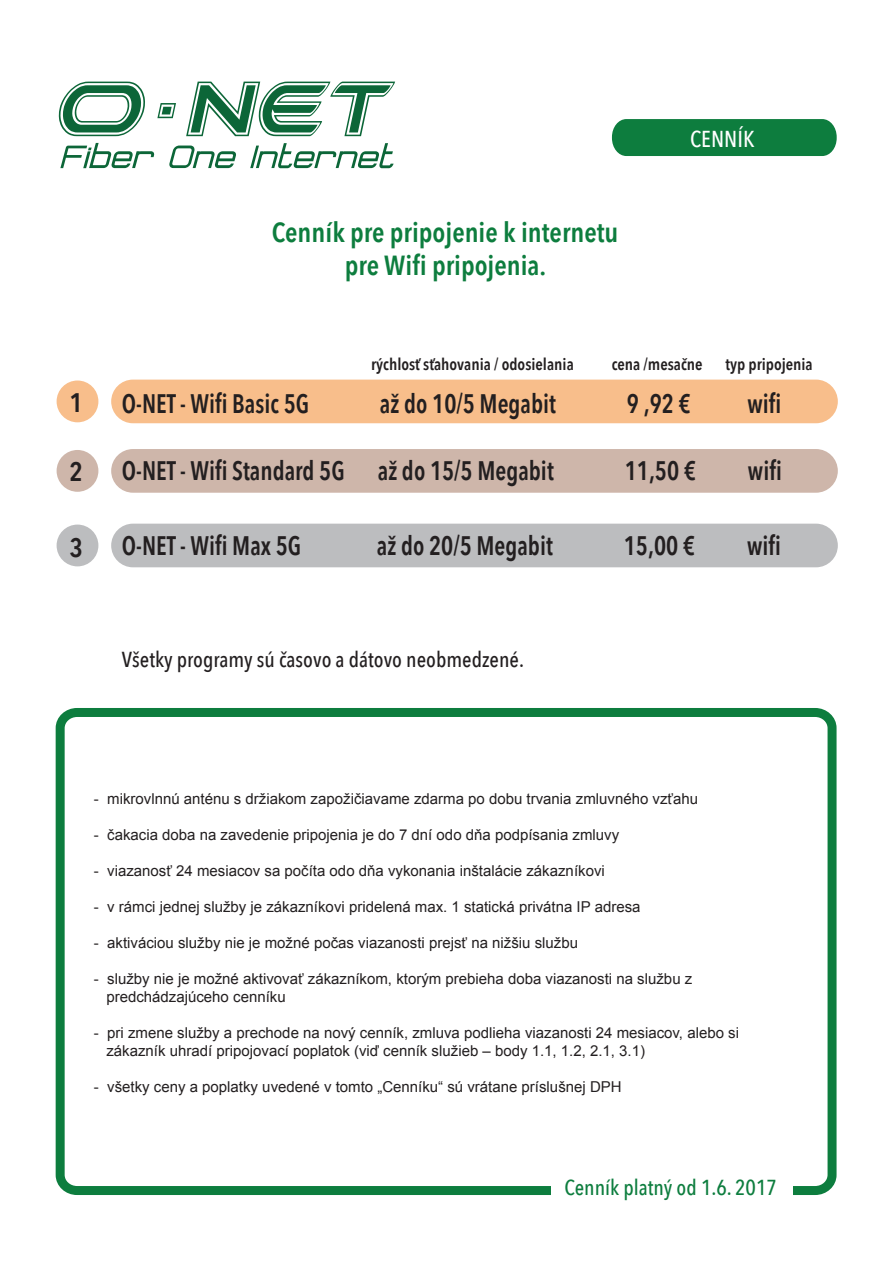
<style>
.page{position:relative;width:893px;height:1263px;background:#fff}
.page>*{position:absolute;margin:0;border:0;box-sizing:border-box;transform-origin:0 0}
.t1{font:600 27.6px/33.2px "Avenir Next Condensed";color:#0d7d3e;text-align:center}
.t2{font:600 26.7px "Avenir Next Condensed";color:#231f20;scale:.91 1}
.t3{font:600 26.7px "Avenir Next Condensed";color:#231f20}
.t4{font:500 22.95px "Avenir Next Condensed";color:#fff}
.t5{font:500 21.6px "Avenir Next Condensed";color:#231f20}
.t6{font:500 21.6px "Avenir Next Condensed";color:#0d7d3e}
.t7{font:600 16.5px "Avenir Next Condensed";color:#231f20}
.t8{font:15px/18px "Arial";color:#231f20}
</style>
<div class="page">
<div style="left:111px;top:380px;width:727px;height:43px;background:#f8be8b;border-radius:22px"></div>
<div style="left:57px;top:380px;width:41px;height:42px;background:#f8be8b;border-radius:50%"></div>
<div style="left:111px;top:449px;width:727px;height:44px;background:#ceb6aa;border-radius:22px"></div>
<div style="left:57px;top:450px;width:41px;height:42px;background:#ceb6aa;border-radius:50%"></div>
<div style="left:111px;top:524px;width:727px;height:43px;background:#bcbdbf;border-radius:22px"></div>
<div style="left:57px;top:525px;width:41px;height:41px;background:#bcbdbf;border-radius:50%"></div>
<svg style="left:60px;top:143px;width:94px;height:25px"></svg>
<svg style="left:169px;top:146px;width:67px;height:22px"></svg>
<svg style="left:250px;top:143px;width:144px;height:25px"></svg>
<svg style="left:59px;top:82px;width:86px;height:54px"></svg>
<svg style="left:186px;top:82px;width:209px;height:54px"></svg>
<svg style="left:157px;top:103px;width:19px;height:15px"></svg>
<div style="left:612px;top:119px;width:225px;height:37px;background:#0d7d3e"></div>
<div style="left:56px;top:708px;width:780px;height:487px;border:9px solid #0d7d3e;border-radius:16px"></div>
<div style="left:551px;top:1161px;width:241px;height:47px;background:#fff"></div>
<h2 class="t3" style="left:69px;top:380px;width:15px">1</h2>
<h2 class="t3" style="left:69px;top:449px;width:15px">2</h2>
<h2 class="t3" style="left:69px;top:524px;width:15px">3</h2>
<h1 class="t1" style="left:272px;top:215px;width:348px">Cenník pre pripojenie k internetu pre Wifi pripojenia.</h1>
<h3 class="t4" style="left:690px;top:125px;width:66px">CENNÍK</h3>
<p class="t7" style="left:371px;top:350px;width:204px">rýchlosť sťahovania / odosielania</p>
<p class="t7" style="left:612px;top:350px;width:92px">cena /mesačne</p>
<p class="t7" style="left:725px;top:350px;width:89px">typ pripojenia</p>
<h2 class="t2" style="left:122px;top:380px;width:207px">O-NET - Wifi Basic 5G</h2>
<h2 class="t2" style="left:380px;top:380px;width:195px">až do 10/5 Megabit</h2>
<h2 class="t2" style="left:627px;top:380px;width:72px">9 ,92 €</h2>
<h2 class="t2" style="left:747px;top:380px;width:39px">wifi</h2>
<h2 class="t2" style="left:122px;top:447px;width:476px">O-NET - Wifi Standard 5G až do 15/5 Megabit</h2>
<h2 class="t2" style="left:625px;top:447px;width:80px">11,50 €</h2>
<h2 class="t2" style="left:748px;top:447px;width:39px">wifi</h2>
<h2 class="t2" style="left:122px;top:522px;width:199px">O-NET - Wifi Max 5G</h2>
<h2 class="t2" style="left:377px;top:522px;width:195px">až do 20/5 Megabit</h2>
<h2 class="t2" style="left:624px;top:522px;width:80px">15,00 €</h2>
<h2 class="t2" style="left:747px;top:522px;width:39px">wifi</h2>
<h3 class="t5" style="left:122px;top:646px;width:404px">Všetky programy sú časovo a dátovo neobmedzené.</h3>
<p class="t8" style="left:94px;top:789px;width:606px">- mikrovlnnú anténu s držiakom zapožičiavame zdarma po dobu trvania zmluvného vzťahu</p>
<p class="t8" style="left:94px;top:825px;width:527px">- čakacia doba na zavedenie pripojenia je do 7 dní odo dňa podpísania zmluvy</p>
<p class="t8" style="left:94px;top:861px;width:512px">- viazanosť 24 mesiacov sa počíta odo dňa vykonania inštalácie zákazníkovi</p>
<p class="t8" style="left:94px;top:897px;width:548px">- v rámci jednej služby je zákazníkovi pridelená max. 1 statická privátna IP adresa</p>
<p class="t8" style="left:94px;top:933px;width:486px">- aktiváciou služby nie je možné počas viazanosti prejsť na nižšiu službu</p>
<p class="t8" style="left:106px;top:969px;width:587px;text-indent:-13px">- služby nie je možné aktivovať zákazníkom, ktorým prebieha doba viazanosti na službu z predchádzajúceho cenníku</p>
<p class="t8" style="left:106px;top:1023px;width:634px;text-indent:-13px">- pri zmene služby a prechode na nový cenník, zmluva podlieha viazanosti 24 mesiacov, alebo si zákazník uhradí pripojovací poplatok (viď cenník služieb – body 1.1, 1.2, 2.1, 3.1)</p>
<p class="t8" style="left:94px;top:1077px;width:529px">- všetky ceny a poplatky uvedené v tomto „Cenníku“ sú vrátane príslušnej DPH</p>
<h3 class="t6" style="left:564px;top:1175px;width:214px">Cenník platný od 1.6. 2017</h3>
</div>
